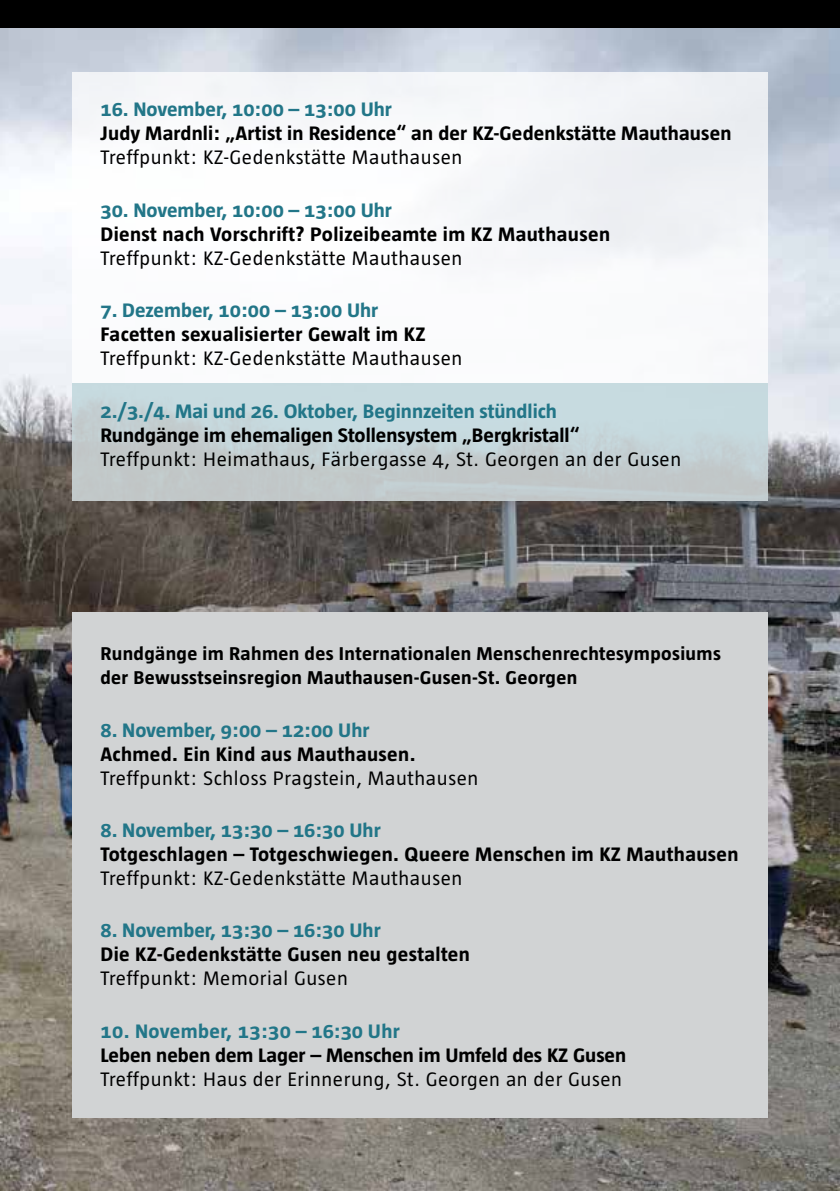
<style>
.page{position:relative;width:840px;height:1191px;background:#fff}
.page>*{position:absolute;margin:0;border:0;box-sizing:border-box;transform-origin:0 0}
.t1{font:700 20px "Taz Text";letter-spacing:.01em;color:#000}
.t2{font:20px "Taz Text Regular Grade 083";letter-spacing:.03em;color:#000}
.t3{font:700 20px "Taz Text";color:#227688}
.t4{font:700 20px "Taz Text";letter-spacing:.02em;color:#227688}
.t5{font:700 19px/24px "Taz Text";letter-spacing:.02em;color:#000}
</style>
<div class="page">
<div style="left:0;top:0;width:839px;height:28px;background:#000"></div>
<img style="left:0;top:28px;width:839px;height:1163px">
<div style="left:72px;top:612px;width:695px;height:506px;background:#d1d3d4"></div>
<svg style="left:72px;top:72px;width:695px;height:428px;fill:#f6f7f9"></svg>
<p class="t3" style="left:100px;top:98px;width:293px">16. November, 10:00 – 13:00 Uhr</p>
<p class="t1" style="left:100px;top:122px;width:632px">Judy Mardnli: „Artist in Residence“ an der KZ-Gedenkstätte Mauthausen</p>
<p class="t2" style="left:100px;top:146px;width:363px">Treffpunkt: KZ-Gedenkstätte Mauthausen</p>
<p class="t3" style="left:100px;top:199px;width:293px">30. November, 10:00 – 13:00 Uhr</p>
<p class="t1" style="left:100px;top:223px;width:511px">Dienst nach Vorschrift? Polizeibeamte im KZ Mauthausen</p>
<p class="t2" style="left:100px;top:246px;width:363px">Treffpunkt: KZ-Gedenkstätte Mauthausen</p>
<p class="t3" style="left:100px;top:299px;width:279px">7. Dezember, 10:00 – 13:00 Uhr</p>
<p class="t1" style="left:100px;top:323px;width:326px">Facetten sexualisierter Gewalt im KZ</p>
<p class="t2" style="left:100px;top:347px;width:363px">Treffpunkt: KZ-Gedenkstätte Mauthausen</p>
<p class="t3" style="left:100px;top:399px;width:458px">2./3./4. Mai und 26. Oktober, Beginnzeiten stündlich</p>
<p class="t1" style="left:100px;top:423px;width:480px">Rundgänge im ehemaligen Stollensystem „Bergkristall“</p>
<p class="t2" style="left:100px;top:447px;width:582px">Treffpunkt: Heimathaus, Färbergasse 4, St. Georgen an der Gusen</p>
<p class="t5" style="left:100px;top:641px;width:621px">Rundgänge im Rahmen des Internationalen Menschenrechtesymposiums der Bewusstseinsregion Mauthausen-Gusen-St. Georgen</p>
<p class="t3" style="left:100px;top:718px;width:270px">8. November, 9:00 – 12:00 Uhr</p>
<p class="t1" style="left:100px;top:742px;width:316px">Achmed. Ein Kind aus Mauthausen.</p>
<p class="t2" style="left:100px;top:766px;width:379px">Treffpunkt: Schloss Pragstein, Mauthausen</p>
<p class="t3" style="left:100px;top:819px;width:281px">8. November, 13:30 – 16:30 Uhr</p>
<p class="t1" style="left:100px;top:843px;width:639px">Totgeschlagen – Totgeschwiegen. Queere Menschen im KZ Mauthausen</p>
<p class="t2" style="left:100px;top:867px;width:363px">Treffpunkt: KZ-Gedenkstätte Mauthausen</p>
<p class="t3" style="left:100px;top:919px;width:281px">8. November, 13:30 – 16:30 Uhr</p>
<p class="t1" style="left:100px;top:943px;width:371px">Die KZ-Gedenkstätte Gusen neu gestalten</p>
<p class="t2" style="left:100px;top:967px;width:249px">Treffpunkt: Memorial Gusen</p>
<p class="t4" style="left:100px;top:1019px;width:301px">10. November, 13:30 – 16:30 Uhr</p>
<p class="t1" style="left:100px;top:1043px;width:527px">Leben neben dem Lager – Menschen im Umfeld des KZ Gusen</p>
<p class="t2" style="left:100px;top:1067px;width:522px">Treffpunkt: Haus der Erinnerung, St. Georgen an der Gusen</p>
</div>
